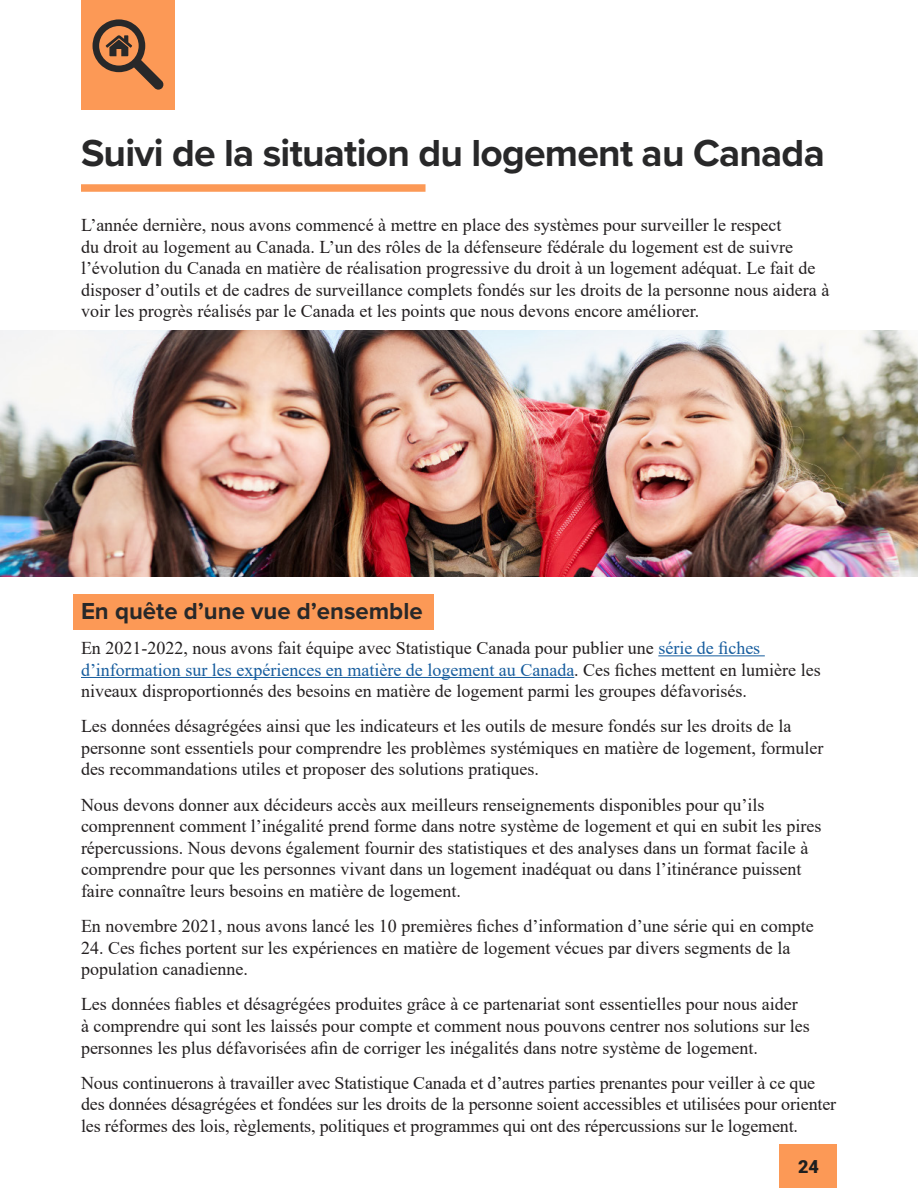
<style>
.page{position:relative;width:918px;height:1188px;background:#fff}
.page>*{position:absolute;margin:0;border:0;box-sizing:border-box;transform-origin:0 0}
.Titlle_1{font:700 39px "Proxima Nova";letter-spacing:-.02em;color:#282829}
.Title_2{font:700 24px "Proxima Nova";color:#282829}
.Normal_Text{font:18px/21.6px "Times New Roman";color:#231f20}
.t1{font:900 18px "Roboto";color:#1e1f1f}
.s1{color:#175d9e}
</style>
<div class="page">
<div style="left:780px;top:1145px;width:57px;height:43px;background:#fc9956"></div>
<div style="left:73px;top:594px;width:361px;height:36px;background:#fc9956"></div>
<div style="left:81px;top:0;width:94px;height:109px;background:#fc9956"></div>
<hr style="left:658px;top:655px;width:107px;height:1px;background:#175d9e">
<hr style="left:81px;top:677px;width:493px;height:1px;background:#175d9e">
<div style="left:81px;top:184px;width:345px;height:8px;background:#fc9956"></div>
<svg style="left:93px;top:19px;width:71px;height:71px"></svg>
<img style="left:0;top:330px;width:918px;height:247px">
<p class="Titlle_1" style="left:81px;top:124px;width:745px">Suivi de la situation du logement au Canada</p>
<p class="Normal_Text" style="left:81px;top:214px;width:750px">L’année dernière, nous avons commencé à mettre en place des systèmes pour surveiller le respect<br>du droit au logement au Canada. L’un des rôles de la défenseure fédérale du logement est de suivre l’évolution du Canada en matière de réalisation progressive du droit à un logement adéquat. Le fait de disposer d’outils et de cadres de surveillance complets fondés sur les droits de la personne nous aidera à voir les progrès réalisés par le Canada et les points que nous devons encore améliorer.</p>
<p class="Title_2" style="left:81px;top:593px;width:343px">En quête d’une vue d’ensemble</p>
<p class="Normal_Text" style="left:81px;top:637px;width:741px">En 2021-2022, nous avons fait équipe avec Statistique Canada pour publier une <span class="s1">série de fiches d’information sur les expériences en matière de logement au Canada</span>. Ces fiches mettent en lumière les niveaux disproportionnés des besoins en matière de logement parmi les groupes défavorisés.</p>
<p class="Normal_Text" style="left:81px;top:715px;width:744px">Les données désagrégées ainsi que les indicateurs et les outils de mesure fondés sur les droits de la personne sont essentiels pour comprendre les problèmes systémiques en matière de logement, formuler des recommandations utiles et proposer des solutions pratiques.</p>
<p class="Normal_Text" style="left:81px;top:793px;width:742px">Nous devons donner aux décideurs accès aux meilleurs renseignements disponibles pour qu’ils comprennent comment l’inégalité prend forme dans notre système de logement et qui en subit les pires répercussions. Nous devons également fournir des statistiques et des analyses dans un format facile à comprendre pour que les personnes vivant dans un logement inadéquat ou dans l’itinérance puissent faire connaître leurs besoins en matière de logement.</p>
<p class="Normal_Text" style="left:81px;top:915px;width:734px">En novembre 2021, nous avons lancé les 10 premières fiches d’information d’une série qui en compte</p>
<p class="Normal_Text" style="left:81px;top:936px;width:711px">24. Ces fiches portent sur les expériences en matière de logement vécues par divers segments de la population canadienne.</p>
<p class="Normal_Text" style="left:81px;top:993px;width:730px">Les données fiables et désagrégées produites grâce à ce partenariat sont essentielles pour nous aider à comprendre qui sont les laissés pour compte et comment nous pouvons centrer nos solutions sur les personnes les plus défavorisées afin de corriger les inégalités dans notre système de logement.</p>
<p class="Normal_Text" style="left:81px;top:1071px;width:757px">Nous continuerons à travailler avec Statistique Canada et d’autres parties prenantes pour veiller à ce que des données désagrégées et fondées sur les droits de la personne soient accessibles et utilisées pour orienter les réformes des lois, règlements, politiques et programmes qui ont des répercussions sur le logement.</p>
<p class="t1" style="left:798px;top:1154px;width:22px">24</p>
</div>
